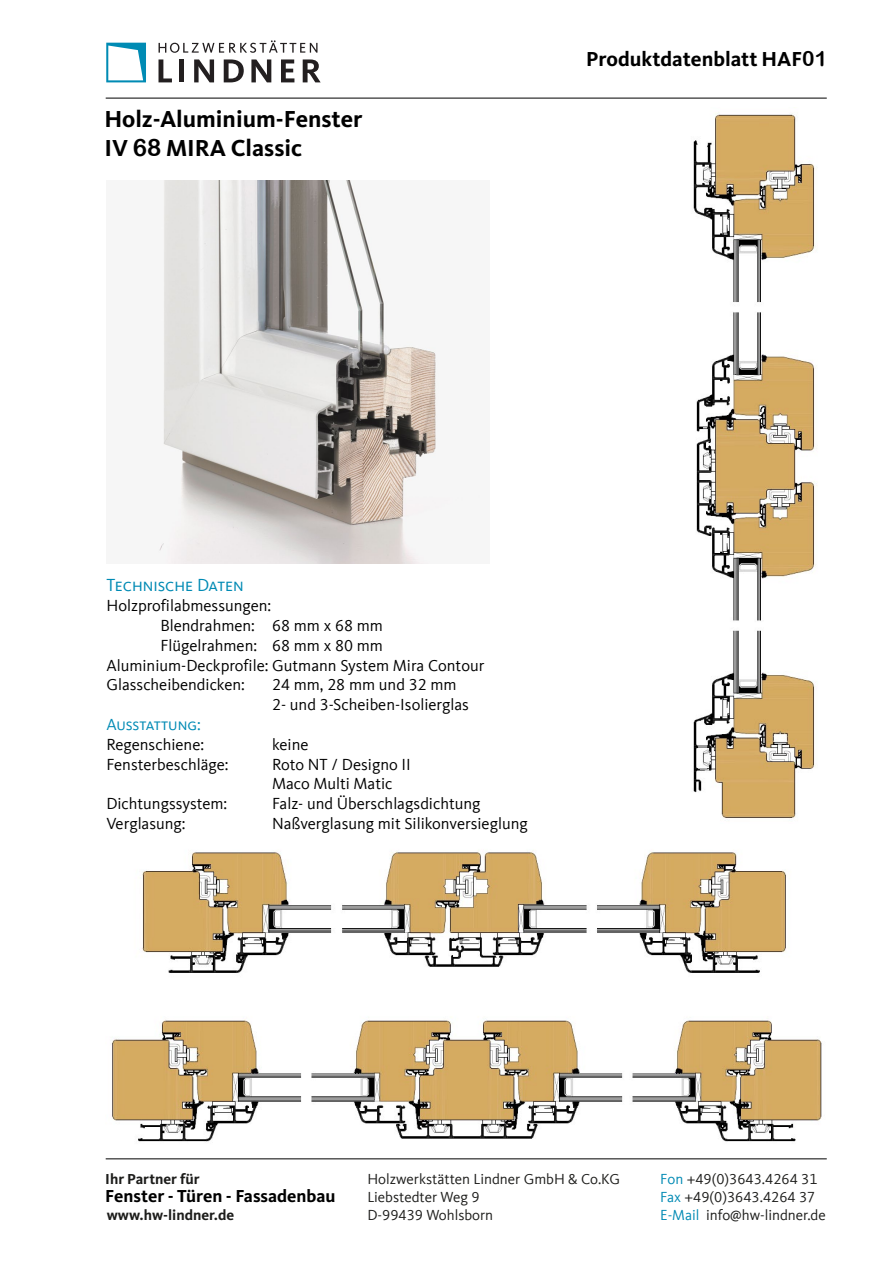
<style>
.page{position:relative;width:893px;height:1263px;background:#fff}
.page>*{position:absolute;margin:0;border:0;box-sizing:border-box;transform-origin:0 0}
.t1{font:700 24px/28.8px "Kievit OT";color:#000}
.t2{font:700 21px "Kievit OT";color:#000}
.t3{font:700 18px "Kievit OT";color:#000}
.t4{font:18px "Kievit Sc Offc Pro";color:#008ab4}
.t5{font:16.5px/19.8px "Kievit Offc Pro";color:#000}
.t6{font:16.5px "Kievit Sc Offc Pro";letter-spacing:-.005em;color:#008ab4}
.t7{font:15px/18px "Kievit Offc Pro";color:#1d1d1b}
.t8{font:700 15px "Kievit OT";color:#1d1d1b}
.s1{font-family:"Arial Rounded MT Bold";font-weight:400}
.s2{color:#008ab4}
</style>
<div class="page">
<svg style="left:106px;top:43px;width:40px;height:39px"></svg>
<svg style="left:159px;top:40px;width:158px;height:13px"></svg>
<svg style="left:159px;top:59px;width:13px;height:23px"></svg>
<div style="left:179px;top:59px;width:5px;height:23px;background:#231f20"></div>
<svg style="left:194px;top:59px;width:20px;height:23px"></svg>
<svg style="left:224px;top:59px;width:20px;height:23px"></svg>
<svg style="left:251px;top:59px;width:20px;height:23px"></svg>
<svg style="left:281px;top:59px;width:13px;height:23px"></svg>
<svg style="left:303px;top:59px;width:18px;height:23px"></svg>
<hr style="left:106px;top:98px;width:721px;height:1px;background:#000">
<hr style="left:106px;top:1158px;width:721px;height:1px;background:#000">
<img style="left:158px;top:180px;width:292px;height:383px">
<img style="left:112px;top:851px;width:710px;height:291px">
<img style="left:693px;top:112px;width:124px;height:707px">
<h1 class="t1" style="left:104px;top:105px;width:260px">Holz-Aluminium-Fenster<br>IV <span class="s1">68</span> MIRA Classic</h1>
<p class="t2" style="left:586px;top:47px;width:242px">Produktdatenblatt HAF<span class="s1">01</span></p>
<p class="t4" style="left:106px;top:575px;width:139px">Technische Daten</p>
<p class="t5" style="left:106px;top:596px;width:166px">Holzprofilabmessungen:</p>
<p class="t5" style="left:160px;top:615px;width:224px">Blendrahmen: 68 mm x 68 mm</p>
<p class="t5" style="left:160px;top:635px;width:224px">Flügelrahmen: 68 mm x 80 mm</p>
<p class="t5" style="left:106px;top:655px;width:380px">Aluminium-Deckprofile: Gutmann System Mira Contour</p>
<p class="t5" style="left:106px;top:675px;width:140px">Glasscheibendicken:</p>
<p class="t5" style="left:272px;top:675px;width:198px">24 mm, 28 mm und 32 mm<br>2- und 3-Scheiben-Isolierglas</p>
<p class="t6" style="left:106px;top:715px;width:96px">Ausstattung:</p>
<p class="t5" style="left:106px;top:734px;width:99px">Regenschiene:</p>
<p class="t5" style="left:272px;top:734px;width:38px">keine</p>
<p class="t5" style="left:106px;top:754px;width:124px">Fensterbeschläge:</p>
<p class="t5" style="left:272px;top:754px;width:140px">Roto NT / Designo II<br>Maco Multi Matic</p>
<p class="t5" style="left:106px;top:794px;width:122px">Dichtungssystem:</p>
<p class="t5" style="left:272px;top:794px;width:210px">Falz- und Überschlagsdichtung</p>
<p class="t5" style="left:106px;top:813px;width:81px">Verglasung:</p>
<p class="t5" style="left:272px;top:813px;width:257px">Naßverglasung mit Silikonversieglung</p>
<p class="t8" style="left:105px;top:1170px;width:96px">Ihr Partner für</p>
<p class="t7" style="left:660px;top:1169px;width:159px"><span class="s2">Fon</span> +49(0)3643.4264 31<br><span class="s2">Fax</span> +49(0)3643.4264 37</p>
<p class="t8" style="left:107px;top:1206px;width:129px">www.hw-lindner.de</p>
<p class="t7" style="left:660px;top:1205px;width:167px"><span class="s2">E-Mail</span> info@hw-lindner.de</p>
<p class="t7" style="left:367px;top:1170px;width:254px">Holzwerkstätten Lindner GmbH &amp; Co.KG<br>Liebstedter Weg 9<br>D-99439 Wohlsborn</p>
<p class="t3" style="left:105px;top:1185px;width:232px">Fenster - Türen - Fassadenbau</p>
</div>
